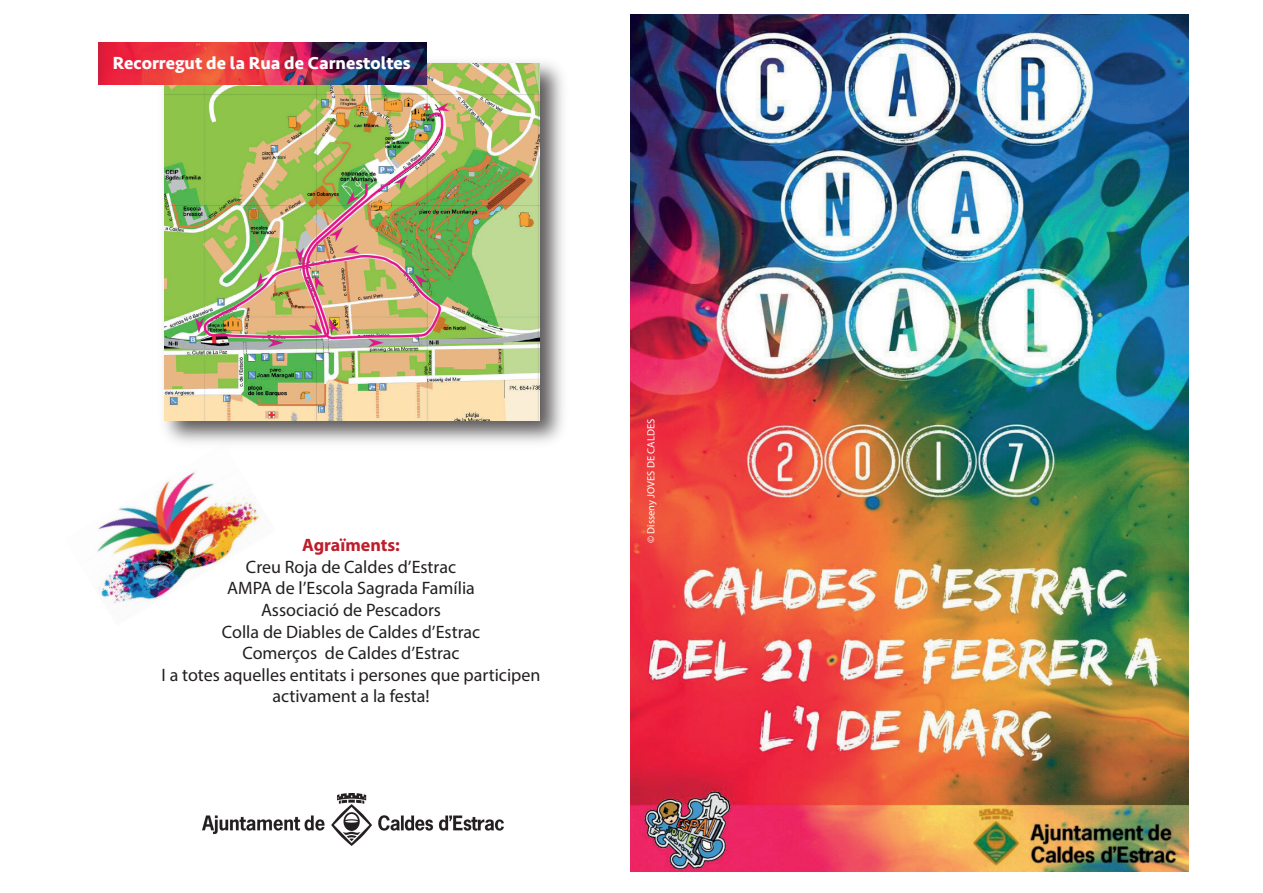
<style>
.page{position:relative;width:1263px;height:893px;background:#fff}
.page>*{position:absolute;margin:0;border:0;box-sizing:border-box;transform-origin:0 0}
.t1{font:18px/21.6px "Myriad Pro";color:#231f20;text-align:center}
.t2{font:700 18px "Seravek";color:#fff}
.t3{font:700 18px "Myriad Pro";color:#be1d2c}
.t4{font:10.5px "Myriad Pro";color:#fff}
</style>
<div class="page">
<img style="left:97px;top:471px;width:163px;height:133px">
<img style="left:631px;top:14px;width:558px;height:857px">
<img style="left:164px;top:51px;width:399px;height:392px">
<img style="left:165px;top:63px;width:375px;height:357px">
<img style="left:99px;top:42px;width:327px;height:43px">
<img style="left:202px;top:794px;width:302px;height:51px">
<p class="t2" style="left:113px;top:49px;width:299px">Recorregut de la Rua de Carnestoltes</p>
<p class="t3" style="left:302px;top:533px;width:99px">Agraïments:</p>
<p class="t1" style="left:162px;top:556px;width:380px">Creu Roja de Caldes d’Estrac<br>AMPA de l’Escola Sagrada Família<br>Associació de Pescadors<br>Colla de Diables de Caldes d’Estrac<br>Comerços de Caldes d’Estrac<br>I a totes aquelles entitats i persones que participen activament a la festa!</p>
<p class="t4" style="left:644px;top:543px;width:126px;rotate:-90deg">© Disseny JOVES DE CALDES</p>
</div>
